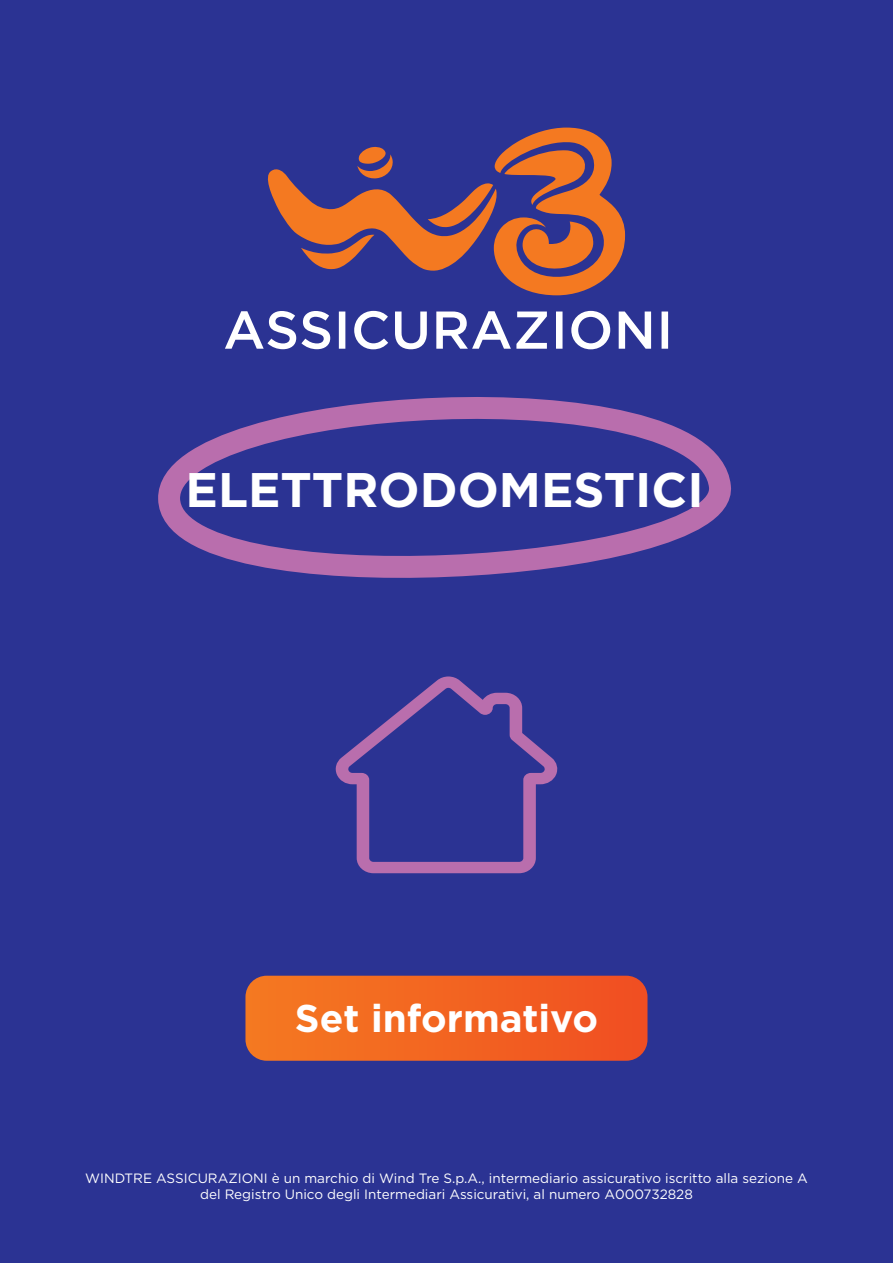
<style>
.page{position:relative;width:893px;height:1263px;background:#2b3393}
.page>*{position:absolute;margin:0;border:0;box-sizing:border-box;transform-origin:0 0}
.t1{font:700 48.45px "Gotham";color:#fff}
.t2{font:700 38.7px "Gotham";color:#fff}
.t3{font:13.5px/16.2px "Gotham";color:#fff;text-align:center}
</style>
<div class="page">
<svg style="left:225px;top:311px;width:443px;height:38px"></svg>
<svg style="left:267px;top:128px;width:358px;height:167px"></svg>
<svg style="left:245px;top:976px;width:402px;height:85px;background:#ef6322"></svg>
<svg style="left:335px;top:676px;width:223px;height:197px"></svg>
<svg style="left:158px;top:397px;width:573px;height:181px"></svg>
<h1 class="t1" style="left:185px;top:458px;width:520px">ELETTRODOMESTICI</h1>
<h2 class="t2" style="left:295px;top:993px;width:305px">Set informativo</h2>
<p class="t3" style="left:85px;top:1170px;width:724px">WINDTRE ASSICURAZIONI è un marchio di Wind Tre S.p.A., intermediario assicurativo iscritto alla sezione A del Registro Unico degli Intermediari Assicurativi, al numero A000732828</p>
</div>
